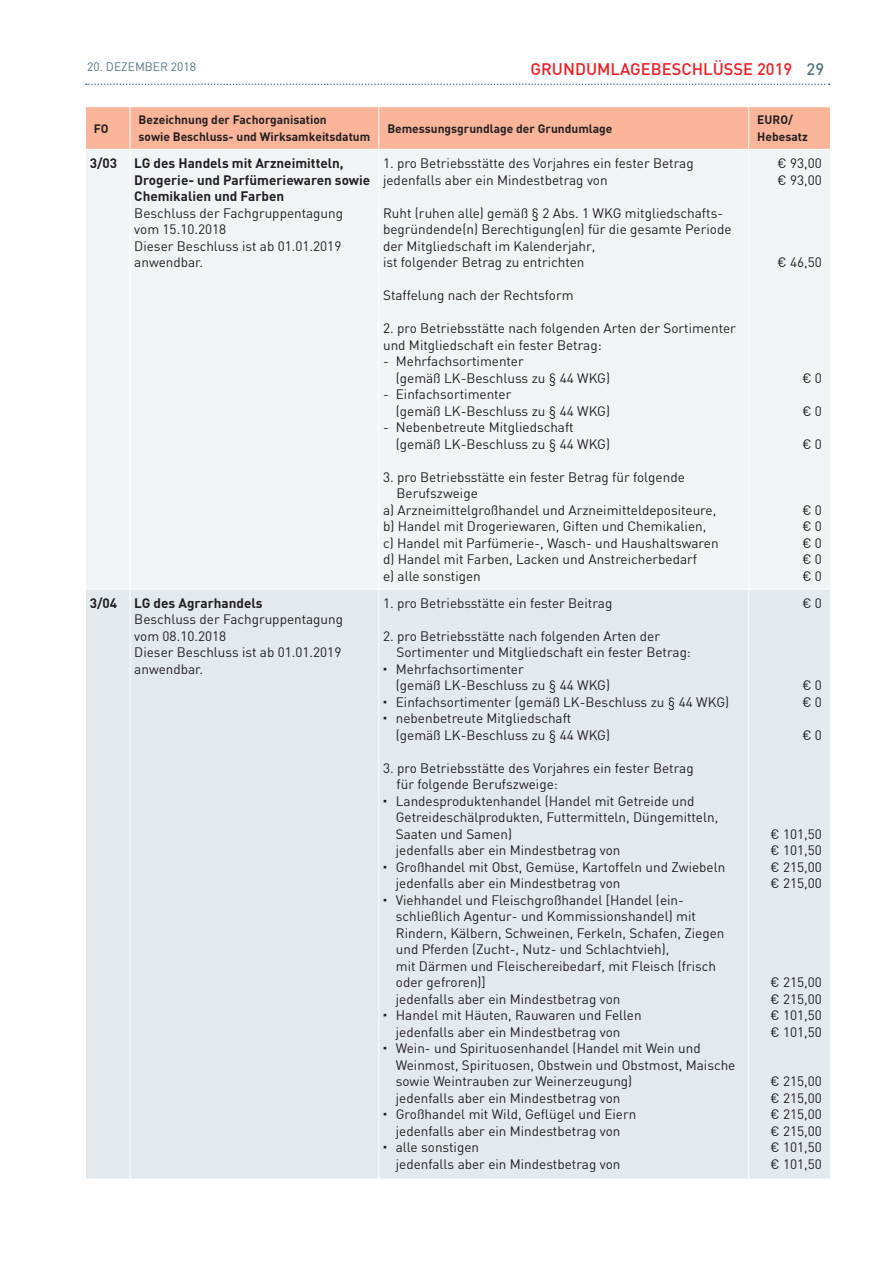
<style>
.page{position:relative;width:893px;height:1263px;background:#fff}
.page>*{position:absolute;margin:0;border:0;box-sizing:border-box;transform-origin:0 0}
.t1{font:500 16.5px "DIN";color:#ee1d23}
.TB_-_Inhalt{font:13.5px/16.5px "DIN";color:#231f20}
.TB_-_Inhalt_rechtsbü{font:13.5px "DIN";color:#231f20}
.TB_-_Inhalt-2{font:700 13.5px/16.5px "DIN";color:#231f20}
.Tabelle_-_Kopfzeile{font:700 12px/16.5px "DIN";color:#231f20}
.t2{font:12px "DIN";color:#557482}
.s1{color:#557482}
</style>
<div class="page">
<svg style="left:86px;top:84px;width:743px;height:1px"></svg>
<div style="left:86px;top:107px;width:744px;height:42px;background:#f9b49a"></div>
<div style="left:86px;top:150px;width:744px;height:438px;background:#f1f4f6"></div>
<div style="left:86px;top:590px;width:744px;height:589px;background:#e4e9ed"></div>
<hr style="left:130px;top:107px;width:1px;height:42px;background:#fff">
<hr style="left:378px;top:107px;width:1px;height:42px;background:#fff">
<hr style="left:748px;top:107px;width:1px;height:42px;background:#fff">
<hr style="left:130px;top:150px;width:1px;height:439px;background:#fff">
<hr style="left:378px;top:150px;width:1px;height:439px;background:#fff">
<hr style="left:748px;top:150px;width:1px;height:439px;background:#fff">
<hr style="left:130px;top:589px;width:1px;height:590px;background:#fff">
<hr style="left:378px;top:589px;width:1px;height:590px;background:#fff">
<hr style="left:748px;top:589px;width:1px;height:590px;background:#fff">
<p class="t2" style="left:87px;top:59px;width:110px">20. DEZEMBER 2018</p>
<p class="t1" style="left:530px;top:58px;width:295px">GRUNDUMLAGEBESCHLÜSSE 2019 <span class="s1">29</span></p>
<p class="Tabelle_-_Kopfzeile" style="left:94px;top:119px;width:16px">FO</p>
<p class="Tabelle_-_Kopfzeile" style="left:139px;top:111px;width:233px">Bezeichnung der Fachorganisation<br>sowie Beschluss- und Wirksamkeitsdatum</p>
<p class="Tabelle_-_Kopfzeile" style="left:387px;top:119px;width:227px">Bemessungsgrundlage der Grundumlage</p>
<p class="Tabelle_-_Kopfzeile" style="left:757px;top:111px;width:52px">EURO/<br>Hebesatz</p>
<p class="TB_-_Inhalt-2" style="left:90px;top:154px;width:29px">3/03</p>
<p class="TB_-_Inhalt-2" style="left:134px;top:154px;width:237px">LG des Handels mit Arzneimitteln,<br>Drogerie- und Parfümeriewaren sowie<br>Chemikalien und Farben</p>
<p class="TB_-_Inhalt" style="left:134px;top:204px;width:210px">Beschluss der Fachgruppentagung vom 15.10.2018</p>
<p class="TB_-_Inhalt" style="left:134px;top:237px;width:209px">Dieser Beschluss ist ab 01.01.2019 anwendbar.</p>
<p class="TB_-_Inhalt_rechtsbü" style="left:778px;top:155px;width:46px">€ 93,00</p>
<p class="TB_-_Inhalt_rechtsbü" style="left:778px;top:171px;width:46px">€ 93,00</p>
<p class="TB_-_Inhalt" style="left:383px;top:155px;width:312px">1. pro Betriebsstätte des Vorjahres ein fester Betrag</p>
<p class="TB_-_Inhalt" style="left:383px;top:171px;width:226px">jedenfalls aber ein Mindestbetrag von</p>
<p class="TB_-_Inhalt" style="left:383px;top:204px;width:350px">Ruht (ruhen alle) gemäß § 2 Abs. 1 WKG mitgliedschafts&shy;begründende(n) Berechtigung(en) für die gesamte Periode der Mitgliedschaft im Kalenderjahr,<br>ist folgender Betrag zu entrichten</p>
<p class="TB_-_Inhalt" style="left:383px;top:287px;width:192px">Staffelung nach der Rechtsform</p>
<p class="TB_-_Inhalt" style="left:383px;top:320px;width:354px">2. pro Betriebsstätte nach folgenden Arten der Sortimenter und Mitgliedschaft ein fester Betrag:</p>
<p class="TB_-_Inhalt" style="left:396px;top:353px;width:216px;text-indent:-13px">- Mehrfachsortimenter<br>(gemäß LK-Beschluss zu § 44 WKG)</p>
<p class="TB_-_Inhalt" style="left:396px;top:386px;width:216px;text-indent:-13px">- Einfachsortimenter<br>(gemäß LK-Beschluss zu § 44 WKG)</p>
<p class="TB_-_Inhalt" style="left:396px;top:419px;width:216px;text-indent:-13px">- Nebenbetreute Mitgliedschaft (gemäß LK-Beschluss zu § 44 WKG)</p>
<p class="TB_-_Inhalt" style="left:396px;top:468px;width:290px;text-indent:-13px">3. pro Betriebsstätte ein fester Betrag für folgende<br>Berufszweige</p>
<p class="TB_-_Inhalt" style="left:383px;top:501px;width:335px">a) Arzneimittelgroßhandel und Arzneimitteldepositeure,</p>
<p class="TB_-_Inhalt" style="left:383px;top:518px;width:325px">b) Handel mit Drogeriewaren, Giften und Chemikalien,</p>
<p class="TB_-_Inhalt" style="left:383px;top:534px;width:337px">c) Handel mit Parfümerie-, Wasch- und Haushaltswaren</p>
<p class="TB_-_Inhalt" style="left:383px;top:551px;width:315px">d) Handel mit Farben, Lacken und Anstreicherbedarf</p>
<p class="TB_-_Inhalt" style="left:383px;top:567px;width:99px">e) alle sonstigen</p>
<p class="TB_-_Inhalt_rechtsbü" style="left:778px;top:254px;width:46px">€ 46,50</p>
<p class="TB_-_Inhalt_rechtsbü" style="left:802px;top:369px;width:21px">€ 0</p>
<p class="TB_-_Inhalt_rechtsbü" style="left:802px;top:402px;width:21px">€ 0</p>
<p class="TB_-_Inhalt_rechtsbü" style="left:802px;top:435px;width:21px">€ 0</p>
<p class="TB_-_Inhalt_rechtsbü" style="left:802px;top:501px;width:21px">€ 0</p>
<p class="TB_-_Inhalt_rechtsbü" style="left:802px;top:518px;width:21px">€ 0</p>
<p class="TB_-_Inhalt_rechtsbü" style="left:802px;top:534px;width:21px">€ 0</p>
<p class="TB_-_Inhalt_rechtsbü" style="left:802px;top:551px;width:21px">€ 0</p>
<p class="TB_-_Inhalt_rechtsbü" style="left:802px;top:567px;width:21px">€ 0</p>
<p class="TB_-_Inhalt-2" style="left:90px;top:594px;width:29px">3/04</p>
<p class="TB_-_Inhalt-2" style="left:134px;top:594px;width:130px">LG des Agrarhandels</p>
<p class="TB_-_Inhalt" style="left:134px;top:611px;width:210px">Beschluss der Fachgruppentagung</p>
<p class="TB_-_Inhalt" style="left:134px;top:627px;width:93px">vom 08.10.2018</p>
<p class="TB_-_Inhalt" style="left:134px;top:644px;width:209px">Dieser Beschluss ist ab 01.01.2019 anwendbar.</p>
<p class="TB_-_Inhalt" style="left:383px;top:594px;width:231px">1. pro Betriebsstätte ein fester Beitrag</p>
<p class="TB_-_Inhalt" style="left:396px;top:627px;width:296px;text-indent:-13px">2. pro Betriebsstätte nach folgenden Arten der<br>Sortimenter und Mitgliedschaft ein fester Betrag:</p>
<p class="TB_-_Inhalt" style="left:396px;top:660px;width:216px">Mehrfachsortimenter<br>(gemäß LK-Beschluss zu § 44 WKG)</p>
<p class="TB_-_Inhalt" style="left:396px;top:693px;width:335px">Einfachsortimenter (gemäß LK-Beschluss zu § 44 WKG)</p>
<p class="TB_-_Inhalt" style="left:396px;top:710px;width:216px">nebenbetreute Mitgliedschaft (gemäß LK-Beschluss zu § 44 WKG)</p>
<p class="TB_-_Inhalt" style="left:396px;top:759px;width:299px;text-indent:-13px">3. pro Betriebsstätte des Vorjahres ein fester Betrag für folgende Berufszweige:</p>
<p class="TB_-_Inhalt" style="left:396px;top:792px;width:324px">Landesproduktenhandel (Handel mit Getreide und Getreideschälprodukten, Futtermitteln, Düngemitteln, Saaten und Samen)<br>jedenfalls aber ein Mindestbetrag von</p>
<p class="TB_-_Inhalt" style="left:396px;top:858px;width:331px">Großhandel mit Obst, Gemüse, Kartoffeln und Zwiebeln jedenfalls aber ein Mindestbetrag von</p>
<p class="TB_-_Inhalt" style="left:396px;top:891px;width:330px">Viehhandel und Fleischgroßhandel [Handel (ein&shy;schließlich Agentur- und Kommissionshandel) mit Rindern, Kälbern, Schweinen, Ferkeln, Schafen, Ziegen und Pferden (Zucht-, Nutz- und Schlachtvieh),<br>mit Därmen und Fleischereibedarf, mit Fleisch (frisch oder gefroren)]<br>jedenfalls aber ein Mindestbetrag von</p>
<p class="TB_-_Inhalt" style="left:396px;top:1007px;width:247px">Handel mit Häuten, Rauwaren und Fellen jedenfalls aber ein Mindestbetrag von</p>
<p class="TB_-_Inhalt" style="left:396px;top:1040px;width:341px">Wein- und Spirituosenhandel (Handel mit Wein und Weinmost, Spirituosen, Obstwein und Obstmost, Maische sowie Weintrauben zur Weinerzeugung)<br>jedenfalls aber ein Mindestbetrag von</p>
<p class="TB_-_Inhalt" style="left:396px;top:1106px;width:242px">Großhandel mit Wild, Geflügel und Eiern jedenfalls aber ein Mindestbetrag von</p>
<p class="TB_-_Inhalt" style="left:396px;top:1139px;width:226px">alle sonstigen<br>jedenfalls aber ein Mindestbetrag von</p>
<p class="TB_-_Inhalt_rechtsbü" style="left:802px;top:595px;width:21px">€ 0</p>
<p class="TB_-_Inhalt_rechtsbü" style="left:802px;top:677px;width:21px">€ 0</p>
<p class="TB_-_Inhalt_rechtsbü" style="left:802px;top:694px;width:21px">€ 0</p>
<p class="TB_-_Inhalt_rechtsbü" style="left:802px;top:727px;width:21px">€ 0</p>
<p class="TB_-_Inhalt_rechtsbü" style="left:771px;top:826px;width:53px">€ 101,50</p>
<p class="TB_-_Inhalt_rechtsbü" style="left:771px;top:842px;width:53px">€ 101,50</p>
<p class="TB_-_Inhalt_rechtsbü" style="left:771px;top:859px;width:53px">€ 215,00</p>
<p class="TB_-_Inhalt_rechtsbü" style="left:771px;top:875px;width:53px">€ 215,00</p>
<p class="TB_-_Inhalt_rechtsbü" style="left:771px;top:974px;width:53px">€ 215,00</p>
<p class="TB_-_Inhalt_rechtsbü" style="left:771px;top:991px;width:53px">€ 215,00</p>
<p class="TB_-_Inhalt_rechtsbü" style="left:771px;top:1007px;width:53px">€ 101,50</p>
<p class="TB_-_Inhalt_rechtsbü" style="left:771px;top:1024px;width:53px">€ 101,50</p>
<p class="TB_-_Inhalt_rechtsbü" style="left:771px;top:1073px;width:53px">€ 215,00</p>
<p class="TB_-_Inhalt_rechtsbü" style="left:771px;top:1090px;width:53px">€ 215,00</p>
<p class="TB_-_Inhalt_rechtsbü" style="left:771px;top:1106px;width:53px">€ 215,00</p>
<p class="TB_-_Inhalt_rechtsbü" style="left:771px;top:1123px;width:53px">€ 215,00</p>
<p class="TB_-_Inhalt_rechtsbü" style="left:771px;top:1139px;width:53px">€ 101,50</p>
<p class="TB_-_Inhalt_rechtsbü" style="left:771px;top:1156px;width:53px">€ 101,50</p>
</div>
